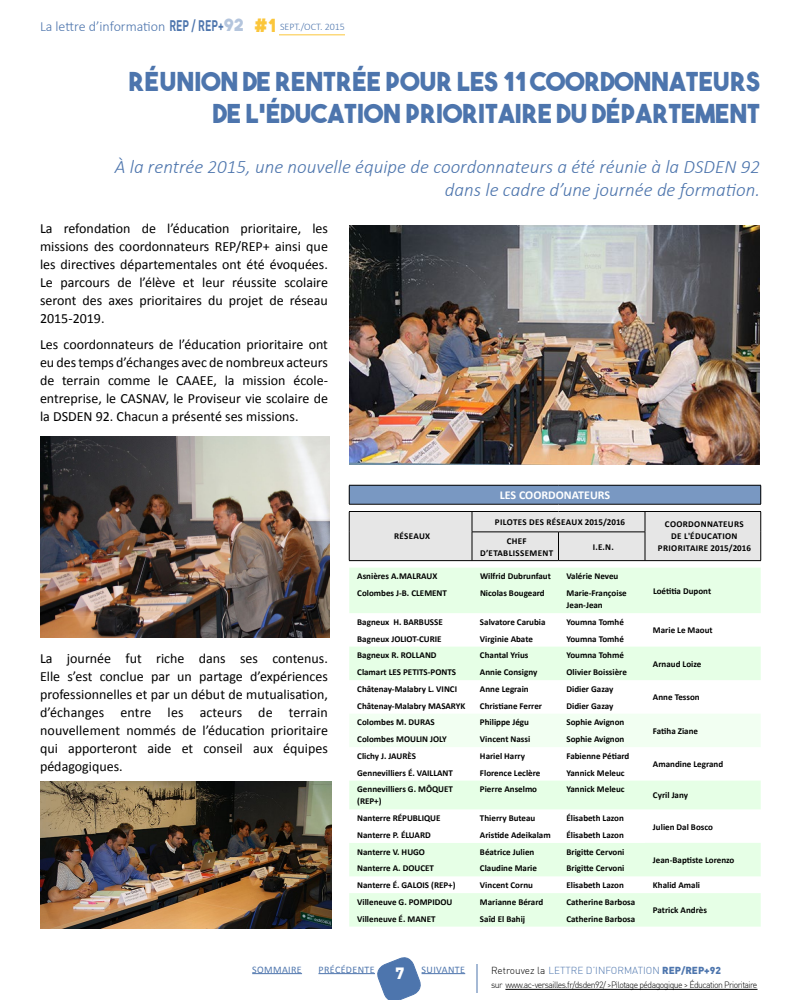
<style>
.page{position:relative;width:800px;height:1000px;background:#fff}
.page>*{position:absolute;margin:0;border:0;box-sizing:border-box;transform-origin:0 0}
.t1{font:26px/31.2px "The Bold Font";color:#4d75ad;text-align:right}
.t2{font:italic 300 19px/22.8px "Calibri";color:#4d75ad;text-align:right}
.t3{font:900 16px "DIN";color:#fff}
.t4{font:14px/18px "Calibri";color:#000;text-align:justify}
.t5{font:300 14px "Calibri";color:#4d75ad}
.t6{font:700 12px "Calibri";color:#fff}
.t7{font:300 10px "DIN";color:#4d75ad}
.t8{font:10px "Calibri";letter-spacing:.04em;color:#4d75ad}
.t9{font:700 9px/12px "Calibri";color:#000}
.t10{font:300 9px "DIN";letter-spacing:-.06em;color:#000;scale:.96 1}
.s1{font-family:"DIN";font-weight:700;font-size:15px}
.s2{font-family:"The Bold Font";font-weight:400;font-size:17px;color:#b4c5dd}
.s3{font-family:"The Bold Font";font-weight:400;font-size:18px;color:#fbc63b}
.s4{font-size:10px}
.s5{color:#000}
.s6{font-weight:900}
</style>
<div class="page">
<svg style="left:377px;top:957px;width:46px;height:43px"></svg>
<hr style="left:505px;top:989px;width:253px;height:1px;background:#000">
<hr style="left:252px;top:973px;width:50px;height:1px;background:#4d75ad">
<hr style="left:422px;top:973px;width:43px;height:1px;background:#4d75ad">
<hr style="left:318px;top:973px;width:57px;height:1px;background:#4d75ad">
<hr style="left:476px;top:964px;width:2px;height:29px;background:#4d75ad">
<img style="left:40px;top:437px;width:290px;height:201px">
<img style="left:349px;top:225px;width:411px;height:239px">
<img style="left:40px;top:782px;width:292px;height:147px">
<div style="left:349px;top:485px;width:412px;height:19px;background:#7998c2"></div>
<svg style="left:349px;top:568px;width:412px;height:359px;fill:#e6ffe6"></svg>
<div style="left:349px;top:714px;width:412px;height:33px;background:#f2fff2"></div>
<svg style="left:349px;top:826px;width:296px;height:17px"></svg>
<hr style="left:349px;top:485px;width:123px;height:1px;background:#000">
<svg style="left:349px;top:486px;width:1px;height:18px"></svg>
<hr style="left:472px;top:485px;width:86px;height:1px;background:#000">
<hr style="left:558px;top:485px;width:87px;height:1px;background:#000">
<hr style="left:645px;top:485px;width:116px;height:1px;background:#000">
<svg style="left:760px;top:486px;width:1px;height:18px"></svg>
<hr style="left:349px;top:504px;width:123px;height:1px;background:#000">
<hr style="left:472px;top:504px;width:86px;height:1px;background:#000">
<hr style="left:558px;top:504px;width:87px;height:1px;background:#000">
<hr style="left:645px;top:504px;width:116px;height:1px;background:#000">
<hr style="left:349px;top:511px;width:123px;height:1px;background:#000">
<hr style="left:645px;top:511px;width:116px;height:1px;background:#000">
<hr style="left:472px;top:511px;width:86px;height:1px;background:#000">
<hr style="left:558px;top:511px;width:87px;height:1px;background:#000">
<div style="left:349px;top:512px;width:412px;height:49px;background:#e6e6e6"></div>
<hr style="left:472px;top:560px;width:86px;height:1px;background:#000">
<hr style="left:558px;top:560px;width:87px;height:1px;background:#000">
<hr style="left:279px;top:35px;width:66px;height:1px;background:#fbc63b">
<h3 class="t5" style="left:40px;top:18px;width:307px">La lettre d’information <span class="s1">REP / REP+</span><span class="s2">92</span> <span class="s3">#1</span> <span class="s4">SEPT./OCT. 2015</span></h3>
<h1 class="t1" style="left:129px;top:65px;width:633px">RÉUNION DE RENTRÉE POUR LES 11 COORDONNATEURS<br>DE L'ÉDUCATION PRIORITAIRE DU DÉPARTEMENT</h1>
<h2 class="t2" style="left:115px;top:155px;width:647px">À la rentrée 2015, une nouvelle équipe de coordonnateurs a été réunie à la DSDEN 92 dans le cadre d’une journée de formation.</h2>
<p class="t4" style="left:40px;top:219px;width:289px">La refondation de l’éducation prioritaire, les missions des coordonnateurs REP/REP+ ainsi que les directives départementales ont été évoquées.<br>Le parcours de l’élève et leur réussite scolaire seront des axes prioritaires du projet de réseau 2015-2019.</p>
<p class="t4" style="left:40px;top:335px;width:289px">Les coordonnateurs de l’éducation prioritaire ont eu des temps d’échanges avec de nombreux acteurs de terrain comme le CAAEE, la mission école&shy;entreprise, le CASNAV, le Proviseur vie scolaire de la DSDEN 92. Chacun a présenté ses missions.</p>
<p class="t4" style="left:40px;top:649px;width:289px">La journée fut riche dans ses contenus.<br>Elle s’est conclue par un partage d’expériences professionnelles et par un début de mutualisation, d’échanges entre les acteurs de terrain nouvellement nommés de l’éducation prioritaire qui apporteront aide et conseil aux équipes pédagogiques.</p>
<p class="t9" style="left:394px;top:530px;width:14px">réseau</p>
<p class="t9" style="left:425px;top:530px;width:6px">x</p>
<h3 class="t6" style="left:500px;top:488px;width:112px">LES COORDONATEURS</h3>
<p class="t9" style="left:495px;top:516px;width:10px">Pilotes</p>
<p class="t9" style="left:529px;top:516px;width:6px">des</p>
<p class="t9" style="left:547px;top:516px;width:12px">réseau</p>
<p class="t9" style="left:578px;top:516px;width:49px">x 2015/2016</p>
<p class="t9" style="left:671px;top:518px;width:31px;text-indent:-6px">Coordonnateurs<br>de l'éducat</p>
<p class="t9" style="left:658px;top:530px;width:94px;text-indent:64px">ion<br>pr ior itaire 2015/2016</p>
<p class="t9" style="left:507px;top:535px;width:22px">chef</p>
<p class="t9" style="left:593px;top:541px;width:22px">I.E.N.</p>
<p class="t9" style="left:480px;top:547px;width:13px">d’eta</p>
<p class="t9" style="left:503px;top:547px;width:19px">blissement</p>
<p class="t9" style="left:357px;top:570px;width:81px">Asnières A.MALRAUX</p>
<p class="t9" style="left:480px;top:570px;width:72px">Wilfrid Dubrunfaut</p>
<p class="t9" style="left:567px;top:570px;width:53px">Valérie Neveu</p>
<p class="t9" style="left:357px;top:587px;width:91px">Colombes J-B. CLEMENT</p>
<p class="t9" style="left:480px;top:587px;width:66px">Nicolas Bougeard</p>
<p class="t9" style="left:567px;top:587px;width:62px">Marie-Françoise</p>
<p class="t9" style="left:653px;top:585px;width:60px">Loétitia Dupont</p>
<p class="t9" style="left:567px;top:599px;width:38px">Jean-Jean</p>
<p class="t9" style="left:357px;top:616px;width:87px">Bagneux H. BARBUSSE</p>
<p class="t9" style="left:480px;top:616px;width:67px">Salvatore Carubia</p>
<p class="t9" style="left:566px;top:616px;width:59px">Youmna Tomhé</p>
<p class="t9" style="left:653px;top:624px;width:61px">Marie Le Maout</p>
<p class="t9" style="left:357px;top:633px;width:86px">Bagneux JOLIOT-CURIE</p>
<p class="t9" style="left:480px;top:633px;width:54px">Virginie Abate</p>
<p class="t9" style="left:566px;top:633px;width:59px">Youmna Tomhé</p>
<p class="t9" style="left:357px;top:649px;width:81px">Bagneux R. ROLLAND</p>
<p class="t9" style="left:480px;top:649px;width:50px">Chantal Yrius</p>
<p class="t9" style="left:566px;top:649px;width:59px">Youmna Tohmé</p>
<p class="t9" style="left:653px;top:658px;width:50px">Arnaud Loize</p>
<p class="t9" style="left:357px;top:666px;width:100px">Clamart LES PETITS-PONTS</p>
<p class="t9" style="left:480px;top:666px;width:59px">Annie Consigny</p>
<p class="t9" style="left:566px;top:666px;width:62px">Olivier Boissière</p>
<p class="t9" style="left:357px;top:683px;width:101px">Châtenay-Malabry L. VINCI</p>
<p class="t9" style="left:480px;top:683px;width:50px">Anne Legrain</p>
<p class="t9" style="left:566px;top:683px;width:48px">Didier Gazay</p>
<p class="t9" style="left:653px;top:691px;width:48px">Anne Tesson</p>
<p class="t9" style="left:357px;top:700px;width:110px">Châtenay-Malabry MASARYK</p>
<p class="t9" style="left:480px;top:700px;width:64px">Christiane Ferrer</p>
<p class="t9" style="left:566px;top:700px;width:48px">Didier Gazay</p>
<p class="t9" style="left:357px;top:716px;width:79px">Colombes M. DURAS</p>
<p class="t9" style="left:480px;top:716px;width:51px">Philippe Jégu</p>
<p class="t9" style="left:566px;top:716px;width:60px">Sophie Avignon</p>
<p class="t9" style="left:653px;top:725px;width:47px">Fatiha Ziane</p>
<p class="t9" style="left:357px;top:733px;width:91px">Colombes MOULIN JOLY</p>
<p class="t9" style="left:480px;top:733px;width:52px">Vincent Nassi</p>
<p class="t9" style="left:566px;top:733px;width:60px">Sophie Avignon</p>
<p class="t9" style="left:357px;top:750px;width:60px">Clichy J. JAURÈS</p>
<p class="t9" style="left:480px;top:750px;width:47px">Hariel Harry</p>
<p class="t9" style="left:566px;top:750px;width:64px">Fabienne Pétiard</p>
<p class="t9" style="left:653px;top:758px;width:72px">Amandine Legrand</p>
<p class="t9" style="left:357px;top:767px;width:97px">Gennevilliers É. VAILLANT</p>
<p class="t9" style="left:480px;top:767px;width:62px">Florence Leclère</p>
<p class="t9" style="left:566px;top:767px;width:60px">Yannick Meleuc</p>
<p class="t9" style="left:357px;top:783px;width:97px">Gennevilliers G. MÔQUET (REP+)</p>
<p class="t9" style="left:480px;top:783px;width:59px">Pierre Anselmo</p>
<p class="t9" style="left:566px;top:783px;width:60px">Yannick Meleuc</p>
<p class="t9" style="left:653px;top:789px;width:37px">Cyril Jany</p>
<p class="t9" style="left:357px;top:812px;width:85px">Nanterre RÉPUBLIQUE</p>
<p class="t9" style="left:480px;top:812px;width:57px">Thierry Buteau</p>
<p class="t9" style="left:566px;top:812px;width:59px">Élisabeth Lazon</p>
<p class="t9" style="left:653px;top:821px;width:62px">Julien Dal Bosco</p>
<p class="t9" style="left:357px;top:829px;width:75px">Nanterre P. ÉLUARD</p>
<p class="t9" style="left:480px;top:829px;width:72px">Aristide Adeikalam</p>
<p class="t9" style="left:566px;top:829px;width:59px">Élisabeth Lazon</p>
<p class="t9" style="left:357px;top:846px;width:69px">Nanterre V. HUGO</p>
<p class="t9" style="left:480px;top:846px;width:56px">Béatrice Julien</p>
<p class="t9" style="left:566px;top:846px;width:59px">Brigitte Cervoni</p>
<p class="t9" style="left:653px;top:854px;width:83px">Jean-Baptiste Lorenzo</p>
<p class="t9" style="left:357px;top:862px;width:78px">Nanterre A. DOUCET</p>
<p class="t9" style="left:480px;top:862px;width:58px">Claudine Marie</p>
<p class="t9" style="left:566px;top:862px;width:59px">Brigitte Cervoni</p>
<p class="t9" style="left:357px;top:879px;width:100px">Nanterre É. GALOIS (REP+)</p>
<p class="t9" style="left:480px;top:879px;width:55px">Vincent Cornu</p>
<p class="t9" style="left:566px;top:879px;width:59px">Elisabeth Lazon</p>
<p class="t9" style="left:653px;top:879px;width:49px">Khalid Amali</p>
<p class="t9" style="left:357px;top:896px;width:97px">Villeneuve G. POMPIDOU</p>
<p class="t9" style="left:480px;top:896px;width:65px">Marianne Bérard</p>
<p class="t9" style="left:566px;top:896px;width:70px">Catherine Barbosa</p>
<p class="t9" style="left:653px;top:904px;width:55px">Patrick Andrès</p>
<p class="t9" style="left:357px;top:913px;width:80px">Villeneuve É. MANET</p>
<p class="t9" style="left:480px;top:913px;width:47px">Saîd El Bahij</p>
<p class="t9" style="left:566px;top:913px;width:70px">Catherine Barbosa</p>
<p class="t8" style="left:252px;top:963px;width:51px">sommaire</p>
<p class="t8" style="left:318px;top:963px;width:58px">précédente</p>
<p class="t8" style="left:422px;top:963px;width:45px">suivante</p>
<h3 class="t3" style="left:396px;top:963px;width:10px">7</h3>
<p class="t7" style="left:491px;top:964px;width:232px"><span class="s5">Retrouvez la</span> LETTRE D’INFORMATION <span class="s6">REP/REP+92</span></p>
<p class="t10" style="left:491px;top:979px;width:279px">sur www.ac-versailles.fr/dsden92/ &gt;Pilotage pédagogique &gt; Éducation Prioritaire</p>
</div>
